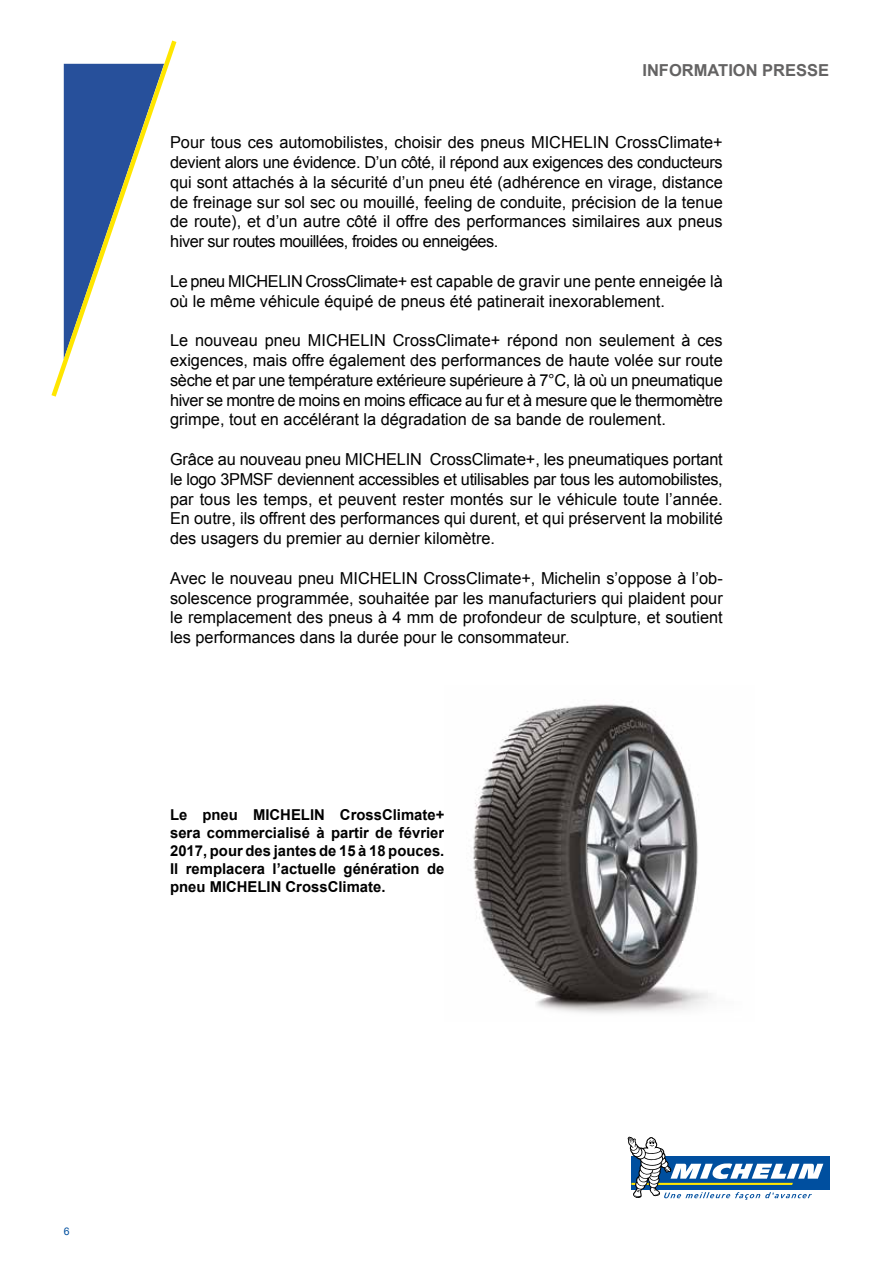
<style>
.page{position:relative;width:893px;height:1263px;background:#fff}
.page>*{position:absolute;margin:0;border:0;box-sizing:border-box;transform-origin:0 0}
.t1{font:16.5px/19.8px "Arial";color:#000;text-align:justify}
.t2{font:700 16.5px "Arial";color:#646363}
.t3{font:700 15px/18px "Arial";color:#000;text-align:justify}
.t4{font:10.5px "Arial";color:#004f9f}
</style>
<div class="page">
<svg style="left:627px;top:1136px;width:203px;height:64px"></svg>
<svg style="left:51px;top:40px;width:126px;height:357px"></svg>
<img style="left:473px;top:704px;width:235px;height:309px">
<p class="t2" style="left:642px;top:59px;width:188px">INFORMATION PRESSE</p>
<p class="t1" style="left:170px;top:133px;width:554px">Pour tous ces automobilistes, choisir des pneus MICHELIN CrossClimate+ devient alors une évidence. D’un côté, il répond aux exigences des conducteurs qui sont attachés à la sécurité d’un pneu été (adhérence en virage, distance de freinage sur sol sec ou mouillé, feeling de conduite, précision de la tenue de route), et d’un autre côté il offre des performances similaires aux pneus hiver sur routes mouillées, froides ou enneigées.</p>
<p class="t1" style="left:170px;top:271px;width:554px">Le pneu MICHELIN CrossClimate+ est capable de gravir une pente enneigée là où le même véhicule équipé de pneus été patinerait inexorablement.</p>
<p class="t1" style="left:170px;top:331px;width:554px">Le nouveau pneu MICHELIN CrossClimate+ répond non seulement à ces exigences, mais offre également des performances de haute volée sur route sèche et par une température extérieure supérieure à 7°C, là où un pneumatique hiver se montre de moins en moins efficace au fur et à mesure que le thermomètre grimpe, tout en accélérant la dégradation de sa bande de roulement.</p>
<p class="t1" style="left:170px;top:449px;width:554px">Grâce au nouveau pneu MICHELIN CrossClimate+, les pneumatiques portant le logo 3PMSF deviennent accessibles et utilisables par tous les automobilistes, par tous les temps, et peuvent rester montés sur le véhicule toute l’année.<br>En outre, ils offrent des performances qui durent, et qui préservent la mobilité des usagers du premier au dernier kilomètre.</p>
<p class="t1" style="left:170px;top:568px;width:554px">Avec le nouveau pneu MICHELIN CrossClimate+, Michelin s’oppose à l’ob&shy;solescence programmée, souhaitée par les manufacturiers qui plaident pour le remplacement des pneus à 4 mm de profondeur de sculpture, et soutient les performances dans la durée pour le consommateur.</p>
<p class="t3" style="left:170px;top:806px;width:276px">Le pneu MICHELIN CrossClimate+ sera commercialisé à partir de février 2017, pour des jantes de 15 à 18 pouces.<br>Il remplacera l’actuelle génération de pneu MICHELIN CrossClimate.</p>
<p class="t4" style="left:64px;top:1224px;width:7px">6</p>
</div>
